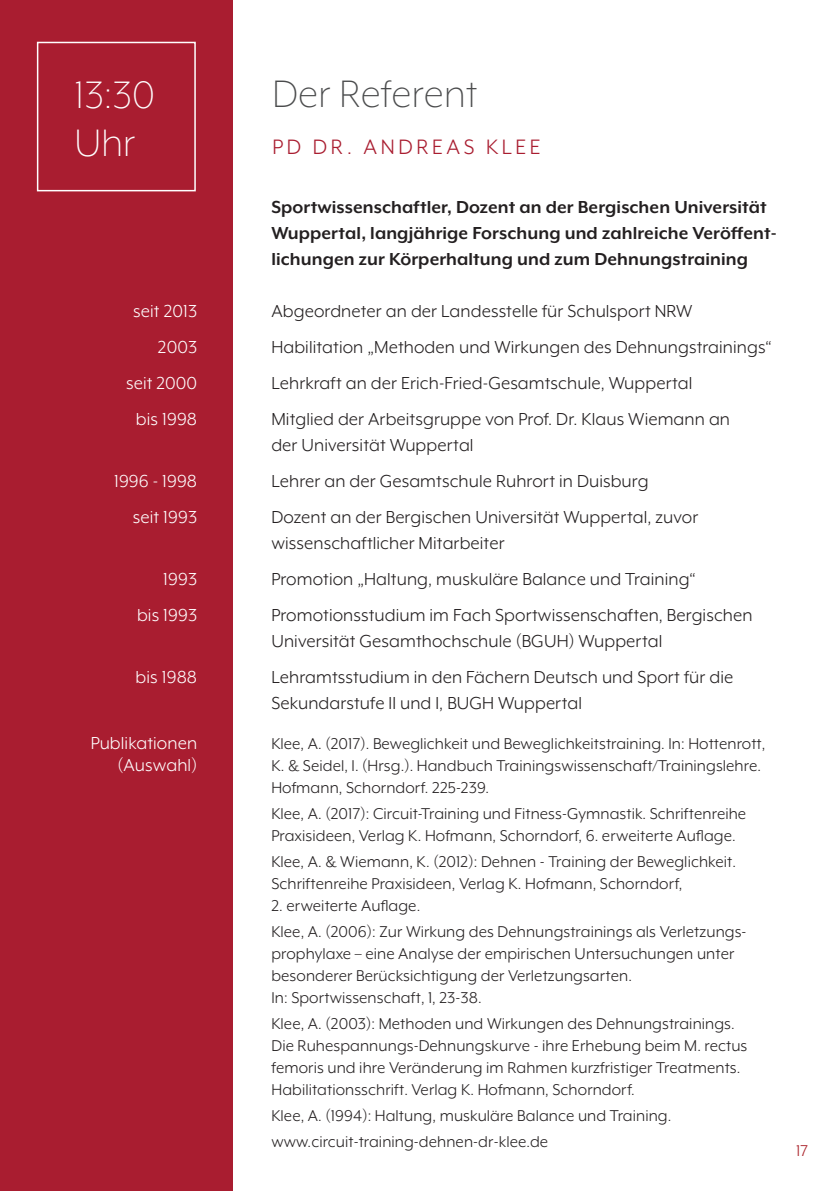
<style>
.page{position:relative;width:840px;height:1191px;background:#fff}
.page>*{position:absolute;margin:0;border:0;box-sizing:border-box;transform-origin:0 0}
.t1{font:300 44px "Mr Eaves XL Mod OT";letter-spacing:.005em;color:#4b4c4d}
.t2{font:300 44px/48px "Mr Eaves XL Mod OT";letter-spacing:.005em;color:#fff}
.t3{font:24px "Mr Eaves XL Mod OT";letter-spacing:.15em;color:#a91d30}
.t4{font:20px/26px "Mr Eaves XL Mod OT";letter-spacing:.005em;color:#231f20}
.t5{font:700 20px/26px "Mr Eaves XL Mod OT";letter-spacing:.005em;color:#231f20}
.t6{font:20px "Mr Eaves XL Mod OT";letter-spacing:.005em;color:#fff}
.t7{font:18px/22px "Mr Eaves XL Mod OT";letter-spacing:.005em;color:#231f20}
.t8{font:18px "Mr Eaves XL Mod OT";color:#aa222a}
</style>
<div class="page">
<div style="left:0;top:0;width:232px;height:1191px;background:#a91d30"></div>
<div style="left:37px;top:42px;width:159px;height:149px;border:2px solid #fff"></div>
<h1 class="t2" style="left:74px;top:71px;width:82px">13:30<br>Uhr</h1>
<h1 class="t1" style="left:272px;top:72px;width:206px">Der Referent</h1>
<h2 class="t3" style="left:272px;top:135px;width:269px">PD DR. ANDREAS KLEE</h2>
<p class="t5" style="left:271px;top:194px;width:506px">Sportwissenschaftler, Dozent an der Bergischen Universität<br>Wuppertal, langjährige Forschung und zahlreiche Veröffent&shy;lichungen zur Körperhaltung und zum Dehnungstraining</p>
<p class="t6" style="left:133px;top:301px;width:65px">seit 2013</p>
<p class="t4" style="left:271px;top:298px;width:422px">Abgeordneter an der Landesstelle für Schulsport NRW</p>
<p class="t6" style="left:158px;top:337px;width:41px">2003</p>
<p class="t4" style="left:271px;top:334px;width:502px">Habilitation „Methoden und Wirkungen des Dehnungstrainings“</p>
<p class="t6" style="left:126px;top:373px;width:73px">seit 2000</p>
<p class="t4" style="left:271px;top:370px;width:422px">Lehrkraft an der Erich-Fried-Gesamtschule, Wuppertal</p>
<p class="t6" style="left:136px;top:409px;width:63px">bis 1998</p>
<p class="t4" style="left:271px;top:406px;width:460px">Mitglied der Arbeitsgruppe von Prof. Dr. Klaus Wiemann an der Universität Wuppertal</p>
<p class="t6" style="left:114px;top:471px;width:85px">1996 - 1998</p>
<p class="t4" style="left:271px;top:468px;width:378px">Lehrer an der Gesamtschule Ruhrort in Duisburg</p>
<p class="t6" style="left:133px;top:507px;width:66px">seit 1993</p>
<p class="t4" style="left:271px;top:504px;width:428px">Dozent an der Bergischen Universität Wuppertal, zuvor wissenschaftlicher Mitarbeiter</p>
<p class="t6" style="left:163px;top:569px;width:35px">1993</p>
<p class="t4" style="left:271px;top:566px;width:426px">Promotion „Haltung, muskuläre Balance und Training“</p>
<p class="t6" style="left:137px;top:605px;width:62px">bis 1993</p>
<p class="t4" style="left:271px;top:602px;width:482px">Promotionsstudium im Fach Sportwissenschaften, Bergischen<br>Universität Gesamthochschule (BGUH) Wuppertal</p>
<p class="t6" style="left:135px;top:667px;width:63px">bis 1988</p>
<p class="t4" style="left:271px;top:664px;width:463px">Lehramtsstudium in den Fächern Deutsch und Sport für die<br>Sekundarstufe II und I, BUGH Wuppertal</p>
<p class="t6" style="left:91px;top:733px;width:108px">Publikationen</p>
<p class="t7" style="left:271px;top:732px;width:495px">Klee, A. (2017). Beweglichkeit und Beweglichkeitstraining. In: Hottenrott,</p>
<p class="t6" style="left:117px;top:755px;width:81px">(Auswahl)</p>
<p class="t7" style="left:271px;top:754px;width:491px">K. &amp; Seidel, I. (Hrsg.). Handbuch Trainingswissenschaft/Trainingslehre.<br>Hofmann, Schorndorf. 225-239.</p>
<p class="t7" style="left:271px;top:802px;width:476px">Klee, A. (2017): Circuit-Training und Fitness-Gymnastik. Schriftenreihe<br>Praxisideen, Verlag K. Hofmann, Schorndorf, 6. erweiterte Auflage.</p>
<p class="t7" style="left:271px;top:850px;width:466px">Klee, A. &amp; Wiemann, K. (2012): Dehnen - Training der Beweglichkeit.<br>Schriftenreihe Praxisideen, Verlag K. Hofmann, Schorndorf,</p>
<p class="t7" style="left:271px;top:892px;width:476px;line-height:26px">2. erweiterte Auflage.<br>Klee, A. (2006): Zur Wirkung des Dehnungstrainings als Verletzungs-</p>
<p class="t7" style="left:271px;top:942px;width:464px">prophylaxe – eine Analyse der empirischen Untersuchungen unter besonderer Berücksichtigung der Verletzungsarten.<br>In: Sportwissenschaft, 1, 23-38.</p>
<p class="t7" style="left:271px;top:1012px;width:477px">Klee, A. (2003): Methoden und Wirkungen des Dehnungstrainings.<br>Die Ruhespannungs-Dehnungskurve - ihre Erhebung beim M. rectus femoris und ihre Veränderung im Rahmen kurzfristiger Treatments.<br>Habilitationsschrift. Verlag K. Hofmann, Schorndorf.</p>
<p class="t7" style="left:271px;top:1102px;width:401px;line-height:26px">Klee, A. (1994): Haltung, muskuläre Balance und Training. www.circuit-training-dehnen-dr-klee.de</p>
<p class="t8" style="left:795px;top:1141px;width:14px">17</p>
</div>
